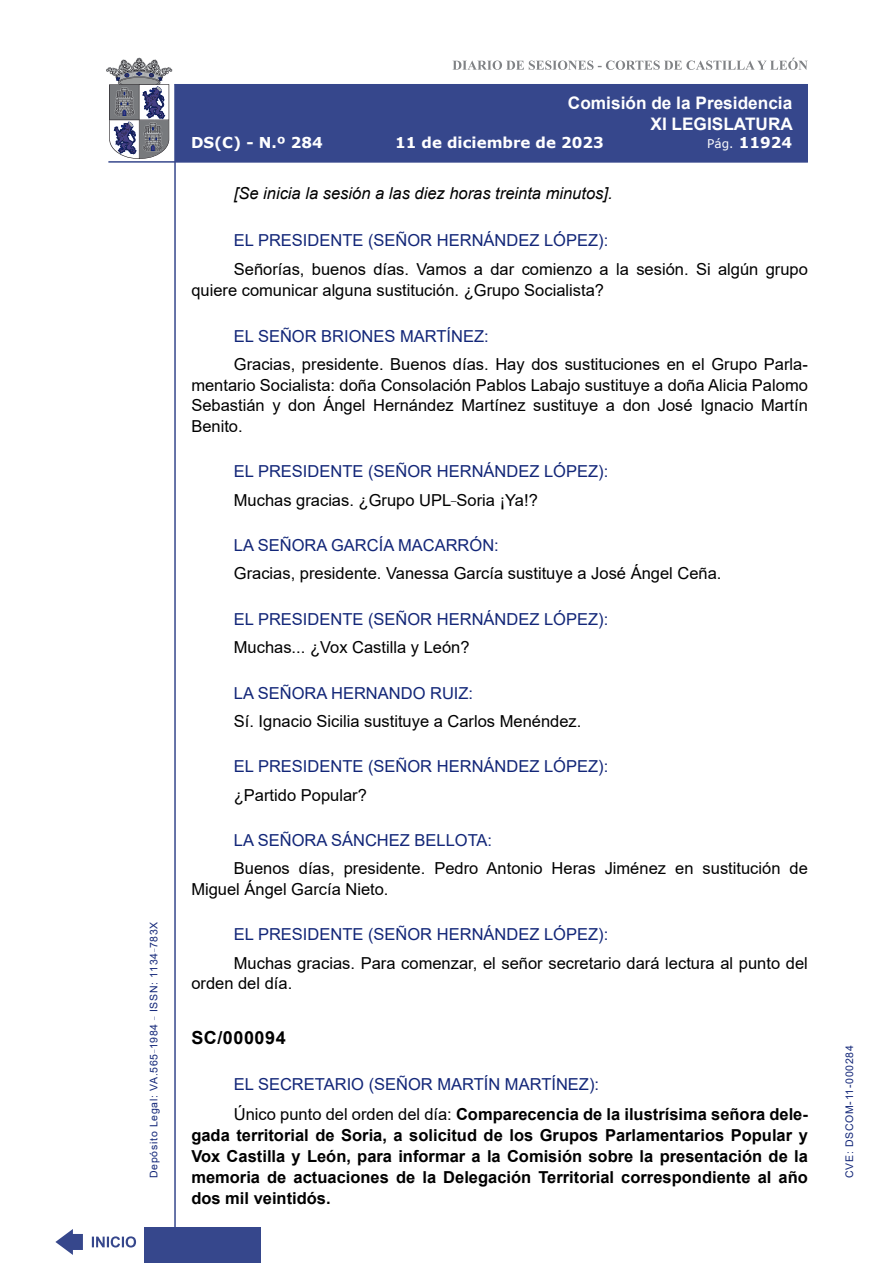
<style>
.page{position:relative;width:893px;height:1263px;background:#fff}
.page>*{position:absolute;margin:0;border:0;box-sizing:border-box;transform-origin:0 0}
.MarcadorPrimerNivel{font:700 18px "Arial";letter-spacing:.03em;color:#000}
.t1{font:700 17.25px/20.7px "Arial";color:#fff;text-align:right}
.t2{font:16.5px/20.7px "Arial";color:#000}
.Orador{font:16.5px "Arial";color:#122678}
.t3{font:700 16.5px/21px "Arial";color:#000;text-align:justify}
.t4{font:italic 16.5px "Arial";color:#000}
.t5{font:700 15px "Verdana";color:#fff}
.t6{font:10.5px "Arial";letter-spacing:.065em;color:#122678}
.s1{font-weight:400;font-size:12px}
.s2{font-weight:400}
</style>
<div class="page">
<svg style="left:452px;top:58px;width:356px;height:12px"></svg>
<hr style="left:174px;top:84px;width:2px;height:1179px;background:#36478c">
<div style="left:144px;top:1227px;width:117px;height:36px;background:#36478c"></div>
<div style="left:175px;top:84px;width:633px;height:78px;background:#36478c"></div>
<hr style="left:108px;top:161px;width:700px;height:2px;background:#36478c">
<svg style="left:92px;top:1236px;width:44px;height:11px"></svg>
<svg style="left:55px;top:1229px;width:28px;height:26px"></svg>
<svg style="left:106px;top:58px;width:66px;height:101px"></svg>
<p class="t6" style="left:146px;top:1178px;width:258px;rotate:-90deg">Depósito Legal: VA.565<sup>_</sup>1984 <sup>_</sup> ISSN: 1134<sup>_</sup>783X</p>
<p class="t1" style="left:568px;top:93px;width:226px">Comisión de la Presidencia<br>XI LEGISLATURA</p>
<p class="t5" style="left:191px;top:132px;width:133px">DS(C) - N.º 284</p>
<p class="t5" style="left:395px;top:132px;width:210px">11 de diciembre de 2023</p>
<p class="t5" style="left:707px;top:132px;width:86px"><span class="s1">Pág.</span> 11924</p>
<p class="t4" style="left:234px;top:183px;width:380px">[Se inicia la sesión a las diez horas treinta minutos].</p>
<p class="Orador" style="left:234px;top:228px;width:376px">EL PRESIDENTE (SEÑOR HERNÁNDEZ LÓPEZ):</p>
<p class="t2" style="left:191px;top:259px;width:618px;text-indent:43px">Señorías, buenos días. Vamos a dar comienzo a la sesión. Si algún grupo quiere comunicar alguna sustitución. ¿Grupo Socialista?</p>
<p class="Orador" style="left:234px;top:324px;width:256px">EL SEÑOR BRIONES MARTÍNEZ:</p>
<p class="t2" style="left:191px;top:354px;width:618px;text-align:justify;text-indent:43px">Gracias, presidente. Buenos días. Hay dos sustituciones en el Grupo Parla&shy;mentario Socialista: doña Consolación Pablos Labajo sustituye a doña Alicia Palomo Sebastián y don Ángel Hernández Martínez sustituye a don José Ignacio Martín Benito.</p>
<p class="Orador" style="left:234px;top:460px;width:376px">EL PRESIDENTE (SEÑOR HERNÁNDEZ LÓPEZ):</p>
<p class="t2" style="left:234px;top:489px;width:305px">Muchas gracias. ¿Grupo UPL<sup>_</sup>Soria ¡Ya!?</p>
<p class="Orador" style="left:234px;top:534px;width:266px">LA SEÑORA GARCÍA MACARRÓN:</p>
<p class="t2" style="left:234px;top:563px;width:489px">Gracias, presidente. Vanessa García sustituye a José Ángel Ceña.</p>
<p class="Orador" style="left:234px;top:608px;width:376px">EL PRESIDENTE (SEÑOR HERNÁNDEZ LÓPEZ):</p>
<p class="t2" style="left:234px;top:637px;width:237px">Muchas... ¿Vox Castilla y León?</p>
<p class="Orador" style="left:234px;top:681px;width:241px">LA SEÑORA HERNANDO RUIZ:</p>
<p class="t2" style="left:234px;top:711px;width:349px">Sí. Ignacio Sicilia sustituye a Carlos Menéndez.</p>
<p class="Orador" style="left:234px;top:755px;width:376px">EL PRESIDENTE (SEÑOR HERNÁNDEZ LÓPEZ):</p>
<p class="t2" style="left:234px;top:784px;width:134px">¿Partido Popular?</p>
<p class="Orador" style="left:234px;top:829px;width:260px">LA SEÑORA SÁNCHEZ BELLOTA:</p>
<p class="t2" style="left:191px;top:858px;width:618px;text-indent:43px">Buenos días, presidente. Pedro Antonio Heras Jiménez en sustitución de<br>Miguel Ángel García Nieto.</p>
<p class="Orador" style="left:234px;top:923px;width:376px">EL PRESIDENTE (SEÑOR HERNÁNDEZ LÓPEZ):</p>
<p class="t2" style="left:191px;top:952px;width:618px;text-indent:43px">Muchas gracias. Para comenzar, el señor secretario dará lectura al punto del orden del día.</p>
<p class="MarcadorPrimerNivel" style="left:191px;top:1025px;width:96px">SC/000094</p>
<p class="Orador" style="left:234px;top:1073px;width:367px">EL SECRETARIO (SEÑOR MARTÍN MARTÍNEZ):</p>
<p class="t3" style="left:191px;top:1104px;width:618px;text-indent:43px"><span class="s2">Único punto del orden del día:</span> Comparecencia de la ilustrísima señora dele&shy;gada territorial de Soria, a solicitud de los Grupos Parlamentarios Popular y Vox Castilla y León, para informar a la Comisión sobre la presentación de la memoria de actuaciones de la Delegación Territorial correspondiente al año dos mil veintidós.</p>
<p class="t6" style="left:842px;top:1178px;width:134px;rotate:-90deg">CVE: DSCOM-11-000284</p>
</div>
